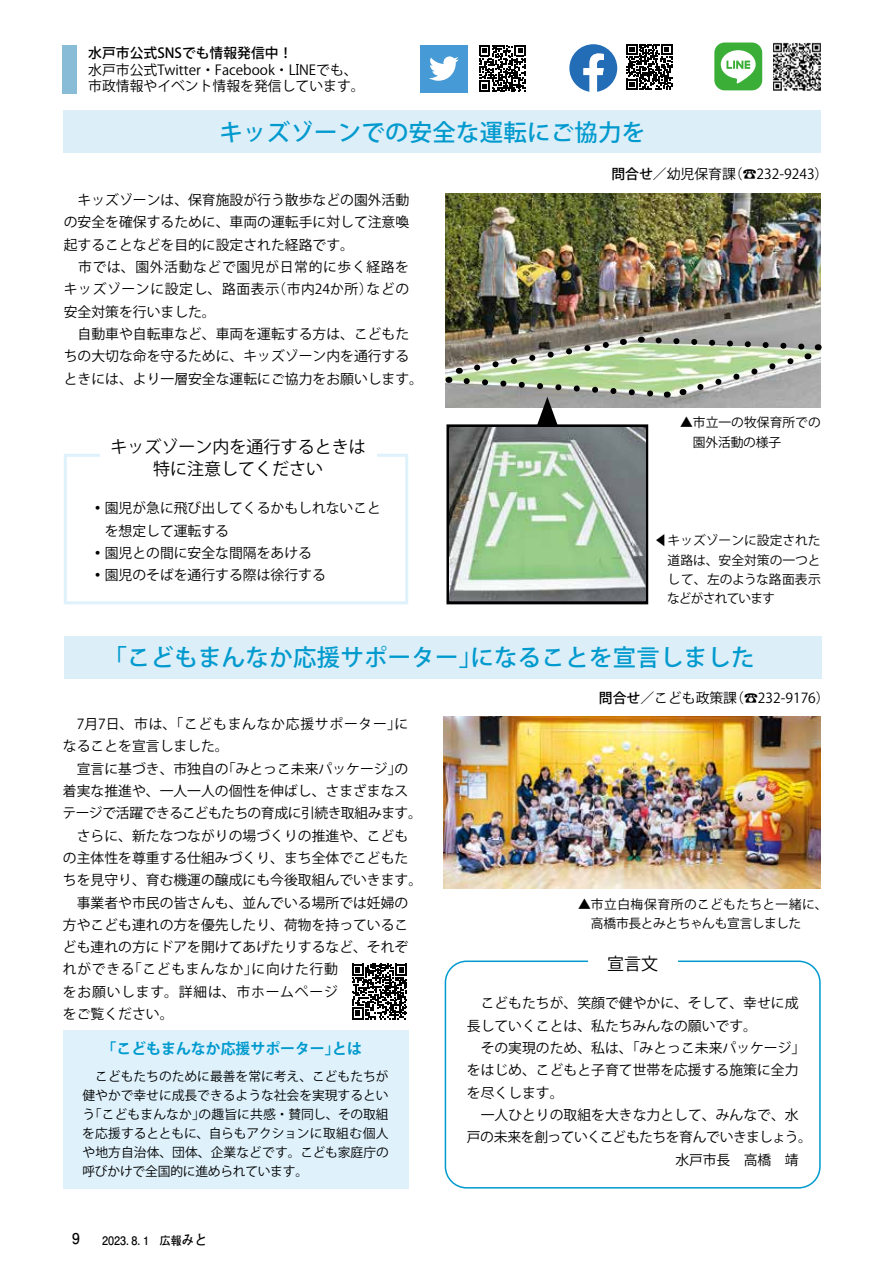
<style>
.page{position:relative;width:893px;height:1263px;background:#fff}
.page>*{position:absolute;margin:0;border:0;box-sizing:border-box;transform-origin:0 0}
.t1{font:500 23.4px "Koz Go Pr 6 N";letter-spacing:.01em;color:#009ace}
.t2{font:16.95px/22.4px "Koz Go Pro";color:#000;text-align:center}
.t3{font:700 14.85px "Koz Go Pro";color:#009ace}
.t4{font:700 14.85px "Futo Go B101 Pro";color:#000;scale:.92 1}
.t5{font:13.8px/22.4px "Koz Go Pro";color:#000}
.t6{font:13.8px/22.4px "Koz Go Pro";letter-spacing:.055em;color:#000}
.t7{font:13.8px "Koz Go Pro";letter-spacing:-.04em;color:#000}
.t8{font:13.8px/16.8px "Koz Go Pr 6 N";color:#000}
.t9{font:13.8px "Koz Go Pro";letter-spacing:.045em;color:#000}
.t10{font:500 13.8px "Koz Go Pr 6 N";color:#000}
.t11{font:13.8px "Koz Go Pro";letter-spacing:.05em;color:#000}
.t12{font:12.75px/19.2px "Koz Go Pro";color:#000}
.t13{font:700 11.7px "Futo Go B101 Pro";color:#000;scale:.93 1}
.s1{font-weight:800}
.s2{font-weight:500}
.s3{font-size:13.8px}
</style>
<div class="page">
<div style="left:446px;top:424px;width:202px;height:180px;border:3px solid #000"></div>
<div style="left:63px;top:111px;width:758px;height:42px;background:#dceef8"></div>
<img style="left:449px;top:427px;width:196px;height:174px">
<div style="left:63px;top:45px;width:14px;height:48px;background:#89bcd6"></div>
<svg style="left:626px;top:44px;width:46px;height:46px"></svg>
<svg style="left:479px;top:45px;width:47px;height:47px"></svg>
<img style="left:773px;top:43px;width:48px;height:48px">
<div style="left:714px;top:43px;width:48px;height:47px;background:#3aae36;border-radius:10px"></div>
<svg style="left:721px;top:50px;width:35px;height:34px"></svg>
<svg style="left:569px;top:44px;width:48px;height:48px"></svg>
<div style="left:420px;top:45px;width:48px;height:48px;background:#469ad5"></div>
<svg style="left:429px;top:56px;width:30px;height:25px"></svg>
<img style="left:443px;top:717px;width:378px;height:172px">
<div style="left:63px;top:1030px;width:345px;height:158px;background:#dff2fc"></div>
<div style="left:64px;top:636px;width:758px;height:42px;background:#dceef8"></div>
<svg style="left:352px;top:964px;width:55px;height:55px"></svg>
<div style="left:445px;top:960px;width:376px;height:228px;border:2px solid #009ace;border-radius:21px"></div>
<div style="left:588px;top:952px;width:89px;height:22px;background:#fff"></div>
<div style="left:64px;top:454px;width:344px;height:150px;border:3px solid #dff2fc"></div>
<div style="left:100px;top:433px;width:276px;height:48px;background:#fff"></div>
<img style="left:445px;top:193px;width:376px;height:215px">
<svg style="left:459px;top:334px;width:360px;height:94px"></svg>
<p class="t10" style="left:88px;top:45px;width:206px">水戸市公式SNSでも情報発信中!</p>
<p class="t8" style="left:88px;top:61px;width:278px">水戸市公式Twitter・Facebook・LINEでも、市政情報やイベント情報を発信しています。</p>
<h1 class="t1" style="left:220px;top:119px;width:427px">キッズゾーンでの安全な運転にご協力を</h1>
<p class="t5" style="left:78px;top:189px;width:333px">キッズゾーンは、保育施設が行う散歩などの園外活動</p>
<p class="t5" style="left:64px;top:212px;width:347px">の安全を確保するために、車両の運転手に対して注意喚</p>
<p class="t5" style="left:64px;top:234px;width:292px">起することなどを目的に設定された経路です。</p>
<p class="t9" style="left:64px;top:258px;width:347px">　市では、園外活動などで園児が日常的に歩く経路を</p>
<p class="t5" style="left:367px;top:278px;width:44px">などの</p>
<p class="t5" style="left:64px;top:278px;width:361px">キッズゾーンに設定し、路面表示<br>安全対策を行いました。<br>　自動車や自転車など、車両を運転する方は、こどもたちの大切な命を守るために、キッズゾーン内を通行するときには、より一層安全な運転にご協力をお願いします。</p>
<p class="t5" style="left:272px;top:278px;width:102px">（市内24か所）</p>
<p class="t2" style="left:111px;top:436px;width:257px">キッズゾーン内を通行するときは特に注意してください</p>
<p class="t5" style="left:91px;top:497px;width:292px"><span class="s1">・</span>園児が急に飛び出してくるかもしれないこと</p>
<p class="t5" style="left:105px;top:520px;width:126px">を想定して運転する</p>
<p class="t5" style="left:91px;top:542px;width:223px"><span class="s1">・</span>園児との間に安全な間隔をあける</p>
<p class="t5" style="left:91px;top:564px;width:236px"><span class="s1">・</span>園児のそばを通行する際は徐行する</p>
<p class="t5" style="left:611px;top:163px;width:126px"><span class="s2">問合せ</span>／幼児保育課</p>
<p class="t5" style="left:729px;top:163px;width:101px">)☎232-9243(</p>
<p class="t12" style="left:693px;top:413px;width:129px;text-indent:-13px">▲市立一の牧保育所での園外活動の様子</p>
<p class="t12" style="left:667px;top:531px;width:155px;text-align:justify;text-indent:-12px">◀キッズゾーンに設定された道路は、安全対策の一つとして、左のような路面表示などがされています</p>
<h1 class="t1" style="left:104px;top:644px;width:380px">「こどもまんなか応援サポーター」</h1>
<h1 class="t1" style="left:471px;top:644px;width:285px">になることを宣言しました</h1>
<p class="t6" style="left:63px;top:713px;width:347px">　月7 日7 、市は、「こどもまんなか応援サポーターに」</p>
<p class="t5" style="left:63px;top:735px;width:167px">なることを宣言しました。</p>
<p class="t5" style="left:222px;top:758px;width:188px">「みとっこ未来パッケージの」</p>
<p class="t5" style="left:63px;top:758px;width:167px">　宣言に基づき、市独自の</p>
<p class="t5" style="left:63px;top:780px;width:347px">着実な推進や、一人一人の個性を伸ばし、さまざまなス</p>
<p class="t7" style="left:63px;top:804px;width:361px">テージで活躍できるこどもたちの育成に引続き取組みます。</p>
<p class="t5" style="left:63px;top:825px;width:347px">　さらに、新たなつながりの場づくりの推進や、こども</p>
<p class="t5" style="left:63px;top:847px;width:347px">の主体性を尊重する仕組みづくり、まち全体でこどもた</p>
<p class="t5" style="left:63px;top:869px;width:361px">ちを見守り、育む機運の醸成にも今後取組んでいきます。</p>
<p class="t5" style="left:63px;top:892px;width:347px">　事業者や市民の皆さんも、並んでいる場所では妊婦の</p>
<p class="t5" style="left:63px;top:914px;width:347px">方やこども連れの方を優先したり、荷物を持っているこ</p>
<p class="t5" style="left:63px;top:936px;width:347px">ども連れの方にドアを開けてあげたりするなど、それぞ</p>
<p class="t5" style="left:252px;top:958px;width:88px">に向けた行動</p>
<p class="t6" style="left:63px;top:958px;width:276px">れができる<br>をお願いします。詳細は、市ホームページをご覧ください。</p>
<p class="t11" style="left:128px;top:960px;width:131px">「こどもまんなか」</p>
<p class="t3" style="left:102px;top:1038px;width:240px">「こどもまんなか応援サポーター」</p>
<p class="t3" style="left:332px;top:1038px;width:31px">とは</p>
<p class="t12" style="left:82px;top:1067px;width:308px;text-align:right">　こどもたちのために最善を常に考え、こどもたちが健やかで幸せに成長できるような社会を実現するといの趣旨に共感・賛同し、その取組</p>
<p class="t12" style="left:82px;top:1105px;width:308px">「うこどもまんなか」<br>を応援するとともに、自らもアクションに取組む個人や地方自治体、団体、企業などです。こども家庭庁の呼びかけで全国的に進められています。</p>
<p class="t4" style="left:72px;top:1226px;width:10px">9</p>
<p class="t13" style="left:102px;top:1231px;width:115px">2023. 8. 　1 広報<span class="s3">みと</span></p>
<p class="t5" style="left:599px;top:687px;width:140px"><span class="s2">問合せ</span>／こども政策課</p>
<p class="t5" style="left:730px;top:687px;width:101px">)☎232-9176(</p>
<p class="t12" style="left:591px;top:894px;width:238px;text-indent:-13px">▲市立白梅保育所のこどもたちと一緒に、高橋市長とみとちゃんも宣言しました</p>
<p class="t2" style="left:607px;top:952px;width:53px">宣言文</p>
<p class="t5" style="left:467px;top:992px;width:333px">　こどもたちが、笑顔で健やかに、そして、幸せに成</p>
<p class="t5" style="left:467px;top:1015px;width:292px">長していくことは、私たちみんなの願いです。</p>
<p class="t5" style="left:467px;top:1037px;width:340px">　その実現のため、私は、「みとっこ未来パッケージ「</p>
<p class="t5" style="left:467px;top:1059px;width:333px">をはじめ、こどもと子育て世帯を応援する施策に全力</p>
<p class="t5" style="left:467px;top:1082px;width:98px">を尽くします。</p>
<p class="t5" style="left:467px;top:1104px;width:333px">　一人ひとりの取組を大きな力として、みんなで、水</p>
<p class="t7" style="left:467px;top:1128px;width:347px">戸の未来を創っていくこどもたちを育んでいきましょう。</p>
<p class="t5" style="left:676px;top:1149px;width:124px">水戸市長　高橋　靖</p>
</div>
